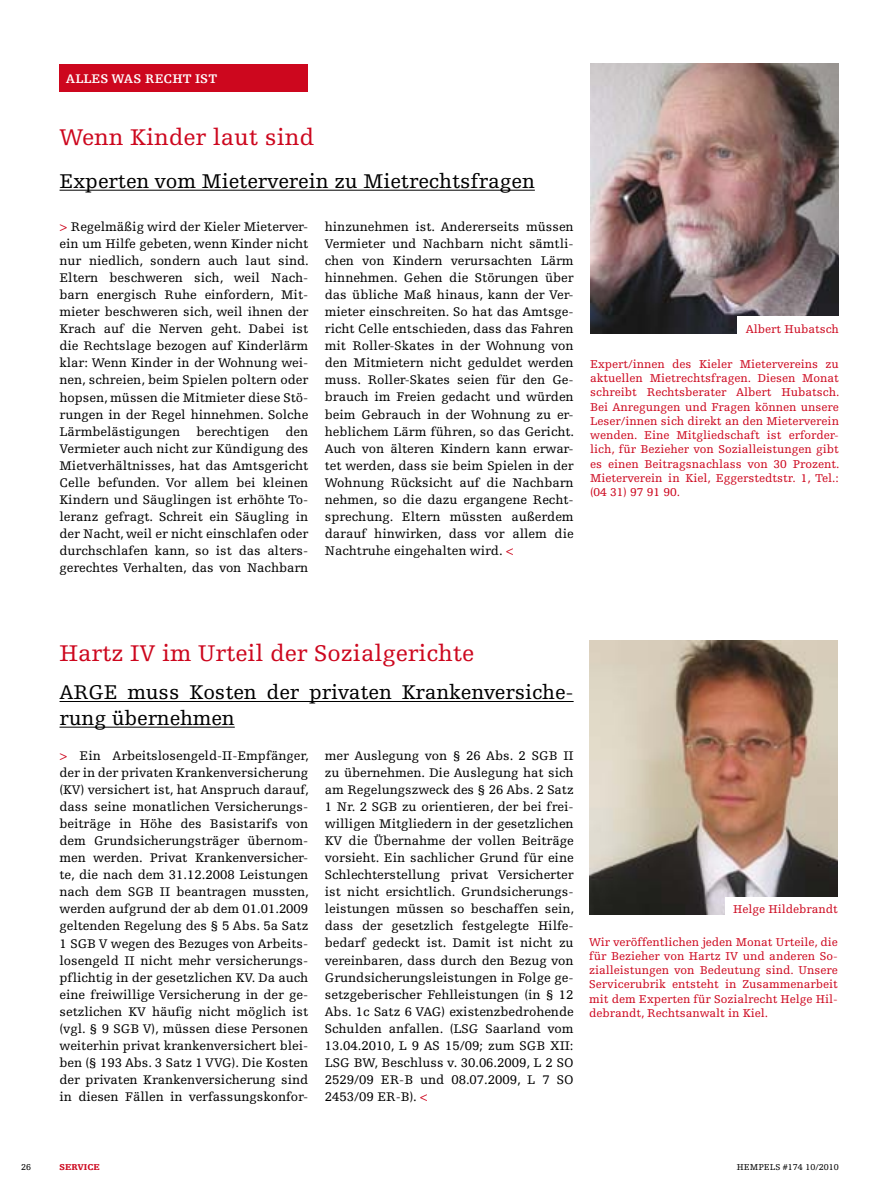
<style>
.page{position:relative;width:893px;height:1191px;background:#fff}
.page>*{position:absolute;margin:0;border:0;box-sizing:border-box;transform-origin:0 0}
.t1{font:24px "Hempels Egyptienne";color:#cd071e}
.t2{font:21px/25.7px "Hempels Egyptienne";letter-spacing:-.005em;color:#000}
.t3{font:13.2px/17.1px "Hempels Egyptienne";color:#000;text-align:justify}
.t4{font:700 13.2px "Hempels Egyptienne";color:#fff}
.t5{font:12px/14.2px "Hempels Egyptienne";color:#cd071e;text-align:justify}
.t6{font:9px "Hempels Egyptienne";color:#000}
.t7{font:900 9px "Hempels Egyptienne";letter-spacing:.005em;color:#cd071e}
.s1{color:#cd071e}
</style>
<div class="page">
<div style="left:60px;top:64px;width:248px;height:27px;background:#cd071e"></div>
<hr style="left:60px;top:190px;width:475px;height:1px;background:#000">
<img style="left:590px;top:64px;width:249px;height:269px">
<div style="left:737px;top:316px;width:130px;height:31px;background:#fff"></div>
<img style="left:589px;top:641px;width:249px;height:273px">
<div style="left:725px;top:897px;width:116px;height:30px;background:#fff"></div>
<hr style="left:60px;top:701px;width:514px;height:1px;background:#000">
<hr style="left:60px;top:726px;width:175px;height:1px;background:#000">
<p class="t4" style="left:66px;top:71px;width:153px">ALLES WAS RECHT IST</p>
<h1 class="t1" style="left:60px;top:124px;width:256px">Wenn Kinder laut sind</h1>
<h2 class="t2" style="left:60px;top:168px;width:477px">Experten vom Mieterverein zu Mietrechtsfragen</h2>
<p class="t3" style="left:60px;top:218px;width:251px"><span class="s1">&gt;</span> Regelmäßig wird der Kieler Mieterver&shy;ein um Hilfe gebeten, wenn Kinder nicht nur niedlich, sondern auch laut sind.<br>Eltern beschweren sich, weil Nach&shy;barn energisch Ruhe einfordern, Mit&shy;mieter beschweren sich, weil ihnen der Krach auf die Nerven geht. Dabei ist die Rechtslage bezogen auf Kinderlärm klar: Wenn Kinder in der Wohnung wei&shy;nen, schreien, beim Spielen poltern oder hopsen, müssen die Mitmieter diese Stö&shy;rungen in der Regel hinnehmen. Solche Lärmbelästigungen berechtigen den Vermieter auch nicht zur Kündigung des Mietverhältnisses, hat das Amtsgericht Celle befunden. Vor allem bei kleinen Kindern und Säuglingen ist erhöhte To&shy;leranz gefragt. Schreit ein Säugling in der Nacht, weil er nicht einschlafen oder durchschlafen kann, so ist das alters&shy;gerechtes Verhalten, das von Nachbarn</p>
<p class="t3" style="left:325px;top:218px;width:251px">hinzunehmen ist. Andererseits müssen Vermieter und Nachbarn nicht sämtli&shy;chen von Kindern verursachten Lärm hinnehmen. Gehen die Störungen über das übliche Maß hinaus, kann der Ver&shy;mieter einschreiten. So hat das Amtsge&shy;richt Celle entschieden, dass das Fahren mit Roller-Skates in der Wohnung von den Mitmietern nicht geduldet werden muss. Roller-Skates seien für den Ge&shy;brauch im Freien gedacht und würden beim Gebrauch in der Wohnung zu er&shy;heblichem Lärm führen, so das Gericht.<br>Auch von älteren Kindern kann erwar&shy;tet werden, dass sie beim Spielen in der Wohnung Rücksicht auf die Nachbarn nehmen, so die dazu ergangene Recht&shy;sprechung. Eltern müssten außerdem darauf hinwirken, dass vor allem die Nachtruhe eingehalten wird. <span class="s1">&lt;</span></p>
<p class="t5" style="left:746px;top:322px;width:95px">Albert Hubatsch</p>
<p class="t5" style="left:590px;top:357px;width:251px">Expert/innen des Kieler Mietervereins zu aktuellen Mietrechtsfragen. Diesen Monat schreibt Rechtsberater Albert Hubatsch.<br>Bei Anregungen und Fragen können unsere Leser/innen sich direkt an den Mieterverein wenden. Eine Mitgliedschaft ist erforder&shy;lich, für Bezieher von Sozialleistungen gibt es einen Beitragsnachlass von 30 Prozent.<br>Mieterverein in Kiel, Eggerstedtstr. 1, Tel.: (04 31) 97 91 90.</p>
<h1 class="t1" style="left:60px;top:640px;width:416px">Hartz IV im Urteil der Sozialgerichte</h1>
<h2 class="t2" style="left:60px;top:679px;width:516px">ARGE muss Kosten der privaten Krankenversiche&shy;rung übernehmen</h2>
<p class="t3" style="left:60px;top:747px;width:251px"><span class="s1">&gt;</span> Ein Arbeitslosengeld-II-Empfänger, der in der privaten Krankenversicherung (KV) versichert ist, hat Anspruch darauf, dass seine monatlichen Versicherungs&shy;beiträge in Höhe des Basistarifs von dem Grundsicherungsträger übernom&shy;men werden. Privat Krankenversicher&shy;te, die nach dem 31.12.2008 Leistungen nach dem SGB II beantragen mussten, werden aufgrund der ab dem 01.01.2009 geltenden Regelung des § 5 Abs. 5a Satz 1 SGB V wegen des Bezuges von Arbeits&shy;losengeld II nicht mehr versicherungs&shy;pflichtig in der gesetzlichen KV. Da auch eine freiwillige Versicherung in der ge&shy;setzlichen KV häufig nicht möglich ist (vgl. § 9 SGB V), müssen diese Personen weiterhin privat krankenversichert blei&shy;ben (§ 193 Abs. 3 Satz 1 VVG). Die Kosten der privaten Krankenversicherung sind in diesen Fällen in verfassungskonfor-</p>
<p class="t3" style="left:325px;top:747px;width:251px">mer Auslegung von § 26 Abs. 2 SGB II zu übernehmen. Die Auslegung hat sich am Regelungszweck des § 26 Abs. 2 Satz 1 Nr. 2 SGB zu orientieren, der bei frei&shy;willigen Mitgliedern in der gesetzlichen KV die Übernahme der vollen Beiträge vorsieht. Ein sachlicher Grund für eine Schlechterstellung privat Versicherter ist nicht ersichtlich. Grundsicherungs&shy;leistungen müssen so beschaffen sein, dass der gesetzlich festgelegte Hilfe&shy;bedarf gedeckt ist. Damit ist nicht zu vereinbaren, dass durch den Bezug von Grundsicherungsleistungen in Folge ge&shy;setzgeberischer Fehlleistungen (in § 12<br>Abs. 1c Satz 6 VAG) existenzbedrohende Schulden anfallen. (LSG Saarland vom 13.04.2010, L 9 AS 15/09; zum SGB XII:<br>LSG BW, Beschluss v. 30.06.2009, L 2 SO 2529/09 ER-B und 08.07.2009, L 7 SO 2453/09 ER-B). <span class="s1">&lt;</span></p>
<p class="t5" style="left:733px;top:902px;width:106px">Helge Hildebrandt</p>
<p class="t5" style="left:589px;top:935px;width:250px">Wir veröffentlichen jeden Monat Urteile, die für Bezieher von Hartz IV und anderen So&shy;zialleistungen von Bedeutung sind. Unsere Servicerubrik entsteht in Zusammenarbeit mit dem Experten für Sozialrecht Helge Hil&shy;debrandt, Rechtsanwalt in Kiel.</p>
<p class="t6" style="left:21px;top:1161px;width:12px">26</p>
<p class="t7" style="left:60px;top:1161px;width:42px">SERVICE</p>
<p class="t6" style="left:737px;top:1161px;width:104px">HEMPELS #174 10/2010</p>
</div>
